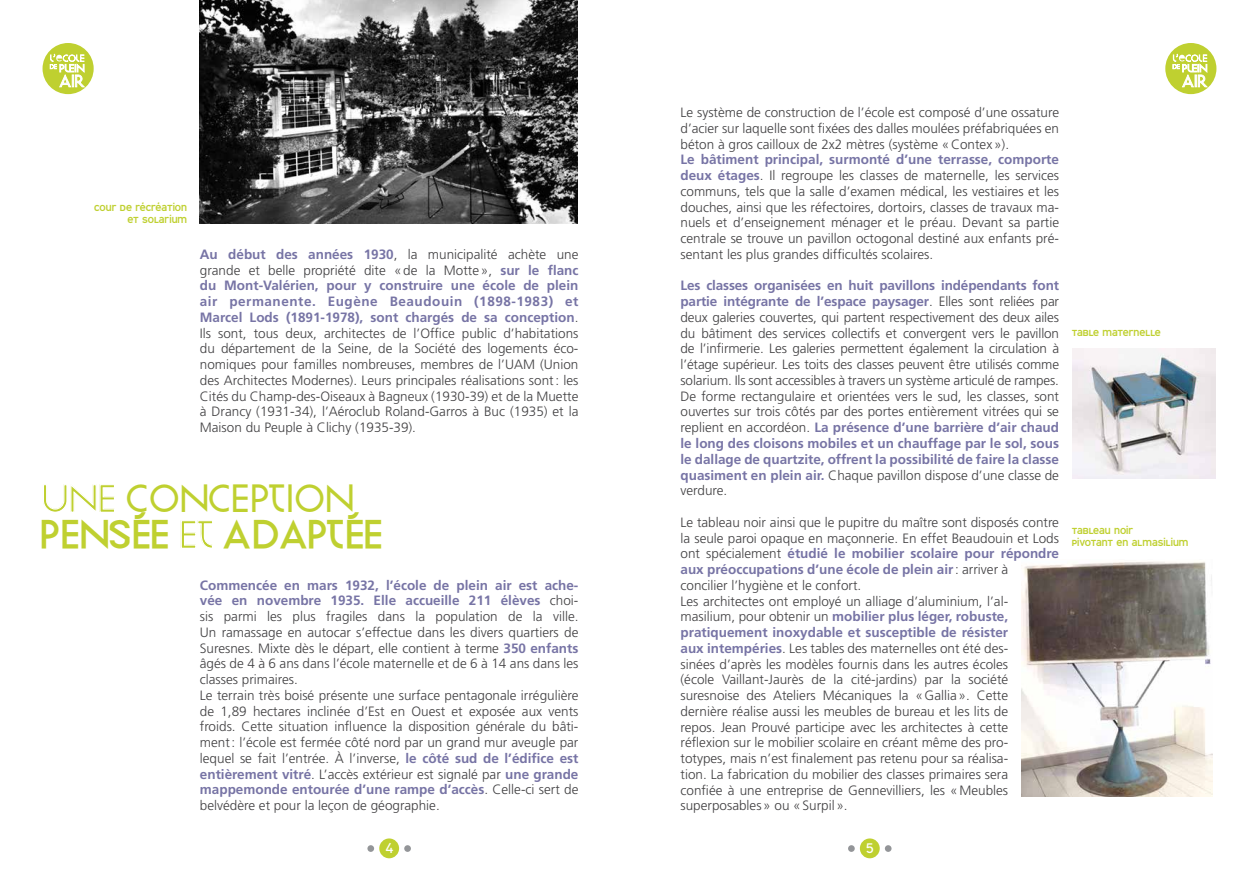
<style>
.page{position:relative;width:1259px;height:893px;background:#fff}
.page>*{position:absolute;margin:0;border:0;box-sizing:border-box;transform-origin:0 0}
.t1{font:34.5px/36px "Ogr 1";color:#bfd030}
.t2{font:15px "Designal LW20";color:#fff}
.t3{font:300 13.5px/15.8px "Frutiger";color:#414042;text-align:justify}
.t4{font:10.5px/12px "Designal R";color:#bfd030;text-align:right}
.s1{font-weight:700;color:#7774a5}
.s2{font-weight:700}
</style>
<div class="page">
<div style="left:43px;top:43px;width:51px;height:51px;background:#bfd030;border-radius:50%"></div>
<svg style="left:50px;top:54px;width:35px;height:33px"></svg>
<div style="left:860px;top:838px;width:19px;height:20px;background:#bfd030;border-radius:50%"></div>
<div style="left:404px;top:845px;width:7px;height:7px;background:#939598;border-radius:50%"></div>
<div style="left:367px;top:845px;width:7px;height:7px;background:#939598;border-radius:50%"></div>
<div style="left:885px;top:845px;width:6px;height:7px;background:#939598;border-radius:50%"></div>
<div style="left:848px;top:845px;width:6px;height:7px;background:#939598;border-radius:50%"></div>
<div style="left:379px;top:838px;width:20px;height:20px;background:#bfd030;border-radius:50%"></div>
<div style="left:1165px;top:43px;width:51px;height:51px;background:#bfd030;border-radius:50%"></div>
<svg style="left:1172px;top:54px;width:35px;height:33px"></svg>
<img style="left:1021px;top:561px;width:191px;height:235px">
<img style="left:1072px;top:348px;width:143px;height:131px">
<img style="left:200px;top:0;width:378px;height:223px">
<p class="t4" style="left:94px;top:202px;width:94px">COUR DE RÉCRÉATION<br>ET SOLARIUM</p>
<p class="t3" style="left:200px;top:246px;width:380px"><span class="s1">Au début des années 1930</span>, la municipalité achète une grande et belle propriété dite «de la Motte», <span class="s1">sur le flanc du Mont-Valérien, pour y construire une école de plein air permanente. Eugène Beaudouin (1898-1983) et Marcel Lods (1891-1978), sont chargés de sa conception</span>.<br>Ils sont, tous deux, architectes de l’Office public d’habitations du département de la Seine, de la Société des logements éco&shy;nomiques pour familles nombreuses, membres de l’UAM (Union des Architectes Modernes). Leurs principales réalisations sont: les Cités du Champ-des-Oiseaux à Bagneux (1930-39) et de la Muette à Drancy (1931-34), l’Aéroclub Roland-Garros à Buc (1935) et la Maison du Peuple à Clichy (1935-39).</p>
<h1 class="t1" style="left:42px;top:481px;width:343px">UNE CONCEPTION<br><span class="s2">PENSÉE</span> ET <span class="s2">ADAPTÉE</span></h1>
<p class="t3" style="left:200px;top:577px;width:380px;text-align:left"><span class="s1">Commencée en mars 1932, l’école de plein air est ache&shy;vée en novembre 1935. Elle accueille 211 élèves</span> choi&shy;sis parmi les plus fragiles dans la population de la ville.<br>Un ramassage en autocar s’effectue dans les divers quartiers de Suresnes. Mixte dès le départ, elle contient à terme <span class="s1">350 enfants </span>âgés de 4 à 6 ans dans l’école maternelle et de 6 à 14 ans dans les classes primaires.<br>Le terrain très boisé présente une surface pentagonale irrégulière de 1,89 hectares inclinée d’Est en Ouest et exposée aux vents froids. Cette situation influence la disposition générale du bâti&shy;ment: l’école est fermée côté nord par un grand mur aveugle par lequel se fait l’entrée. à l’inverse, <span class="s1">le côté sud de l’édifice est entièrement vitré</span>. L’accès extérieur est signalé par <span class="s1">une grande mappemonde entourée d’une rampe d’accès</span>. Celle-ci sert de belvédère et pour la leçon de géographie.</p>
<p class="t3" style="left:680px;top:105px;width:380px">Le système de construction de l’école est composé d’une ossature d’acier sur laquelle sont fixées des dalles moulées préfabriquées en béton à gros cailloux de 2x2 mètres (système «Contex»).</p>
<p class="t3" style="left:680px;top:152px;width:380px"><span class="s1">Le bâtiment principal, surmonté d’une terrasse, comporte deux étages</span>. Il regroupe les classes de maternelle, les services communs, tels que la salle d’examen médical, les vestiaires et les douches, ainsi que les réfectoires, dortoirs, classes de travaux ma&shy;nuels et d’enseignement ménager et le préau. Devant sa partie centrale se trouve un pavillon octogonal destiné aux enfants pré&shy;sentant les plus grandes difficultés scolaires.</p>
<p class="t3" style="left:680px;top:278px;width:380px"><span class="s1">Les classes organisées en huit pavillons indépendants font partie intégrante de l’espace paysager</span>. Elles sont reliées par deux galeries couvertes, qui partent respectivement des deux ailes du bâtiment des services collectifs et convergent vers le pavillon de l’infirmerie. Les galeries permettent également la circulation à l’étage supérieur. Les toits des classes peuvent être utilisés comme solarium. Ils sont accessibles à travers un système articulé de rampes.<br>De forme rectangulaire et orientées vers le sud, les classes, sont ouvertes sur trois côtés par des portes entièrement vitrées qui se replient en accordéon. <span class="s1">La présence d’une barrière d’air chaud le long des cloisons mobiles et un chauffage par le sol, sous le dallage de quartzite, offrent la possibilité de faire la classe quasiment en plein air.</span> Chaque pavillon dispose d’une classe de verdure.</p>
<p class="t3" style="left:680px;top:514px;width:380px;text-align:left">Le tableau noir ainsi que le pupitre du maître sont disposés contre la seule paroi opaque en maçonnerie. En effet Beaudouin et Lods ont spécialement <span class="s1">étudié le mobilier scolaire pour répondre aux préoccupations d’une école de plein air</span>: arriver à<br>concilier l’hygiène et le confort.<br>Les architectes ont employé un alliage d’aluminium, l’al&shy;masilium, pour obtenir un <span class="s1">mobilier plus léger, robuste, pratiquement inoxydable et susceptible de résister<br>aux intempéries</span>. Les tables des maternelles ont été des-<br>sinées d’après les modèles fournis dans les autres écoles<br>(école Vaillant-Jaurès de la cité-jardins) par la société suresnoise des Ateliers Mécaniques la «Gallia». Cette<br>dernière réalise aussi les meubles de bureau et les lits de<br>repos. Jean Prouvé participe avec les architectes à cette réflexion sur le mobilier scolaire en créant même des pro-<br>totypes, mais n’est finalement pas retenu pour sa réalisa-<br>tion. La fabrication du mobilier des classes primaires sera<br>confiée à une entreprise de Gennevilliers, les «Meubles superposables» ou «Surpil».</p>
<p class="t2" style="left:385px;top:841px;width:10px">4</p>
<p class="t2" style="left:866px;top:841px;width:9px">5</p>
<p class="t4" style="left:1071px;top:326px;width:90px">TABLE MATERNELLE</p>
<p class="t4" style="left:1071px;top:525px;width:118px;text-align:left">TABLEAU NOIR<br>PIVOTANT EN ALMASILIUM</p>
</div>
